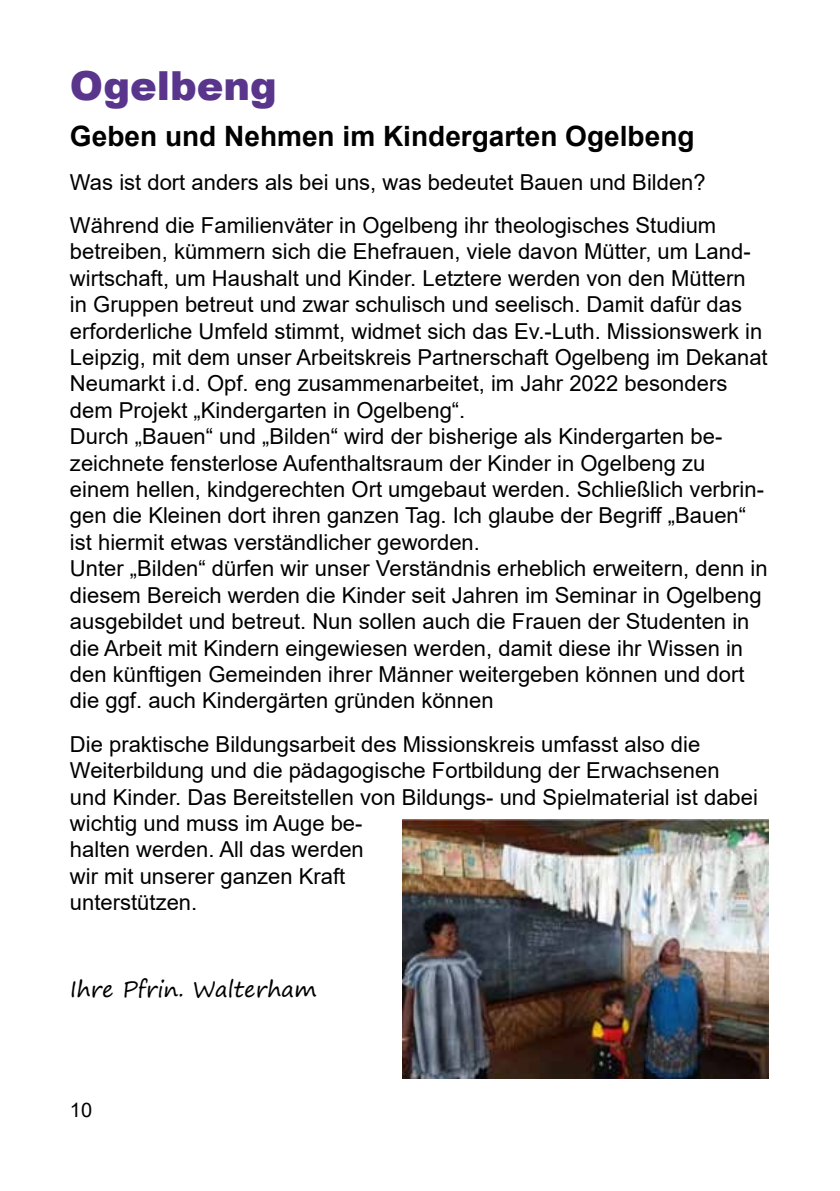
<style>
.page{position:relative;width:840px;height:1191px;background:#fff}
.page>*{position:absolute;margin:0;border:0;box-sizing:border-box;transform-origin:0 0}
.t1{font:900 40px "Arial";color:#59358c}
.t2{font:700 28px "Arial";color:#000}
.t3{font:22px/26.4px "Arial";color:#000}
.t4{font:22px "Segoe Print";color:#000}
.t5{font:20px "Arial";color:#000}
</style>
<div class="page">
<img style="left:402px;top:819px;width:366px;height:259px">
<h1 class="t1" style="left:70px;top:56px;width:208px">Ogelbeng</h1>
<p class="t2" style="left:70px;top:116px;width:625px">Geben und Nehmen im Kindergarten Ogelbeng</p>
<p class="t3" style="left:70px;top:160px;width:647px;line-height:43.4px">Was ist dort anders als bei uns, was bedeutet Bauen und Bilden?<br>Während die Familienväter in Ogelbeng ihr theologisches Studium</p>
<p class="t3" style="left:70px;top:238px;width:698px">betreiben, kümmern sich die Ehefrauen, viele davon Mütter, um Land&shy;wirtschaft, um Haushalt und Kinder. Letztere werden von den Müttern in Gruppen betreut und zwar schulisch und seelisch. Damit dafür das erforderliche Umfeld stimmt, widmet sich das Ev.-Luth. Missionswerk in Leipzig, mit dem unser Arbeitskreis Partnerschaft Ogelbeng im Dekanat Neumarkt i.d. Opf. eng zusammenarbeitet, im Jahr 2022 besonders dem Projekt „Kindergarten in Ogelbeng“.<br>Durch „Bauen“ und „Bilden“ wird der bisherige als Kindergarten be&shy;zeichnete fensterlose Aufenthaltsraum der Kinder in Ogelbeng zu einem hellen, kindgerechten Ort umgebaut werden. Schließlich verbrin&shy;gen die Kleinen dort ihren ganzen Tag. Ich glaube der Begriff „Bauen“ ist hiermit etwas verständlicher geworden.<br>Unter „Bilden“ dürfen wir unser Verständnis erheblich erweitern, denn in diesem Bereich werden die Kinder seit Jahren im Seminar in Ogelbeng ausgebildet und betreut. Nun sollen auch die Frauen der Studenten in die Arbeit mit Kindern eingewiesen werden, damit diese ihr Wissen in den künftigen Gemeinden ihrer Männer weitergeben können und dort die ggf. auch Kindergärten gründen können</p>
<p class="t3" style="left:70px;top:730px;width:689px">Die praktische Bildungsarbeit des Missionskreis umfasst also die Weiterbildung und die pädagogische Fortbildung der Erwachsenen und Kinder. Das Bereitstellen von Bildungs- und Spielmaterial ist dabei wichtig und muss im Auge be-<br>halten werden. All das werden<br>wir mit unserer ganzen Kraft<br>unterstützen.</p>
<p class="t4" style="left:70px;top:969px;width:248px">Ihre Pfrin. Walterham</p>
<p class="t5" style="left:70px;top:1095px;width:24px">10</p>
</div>
